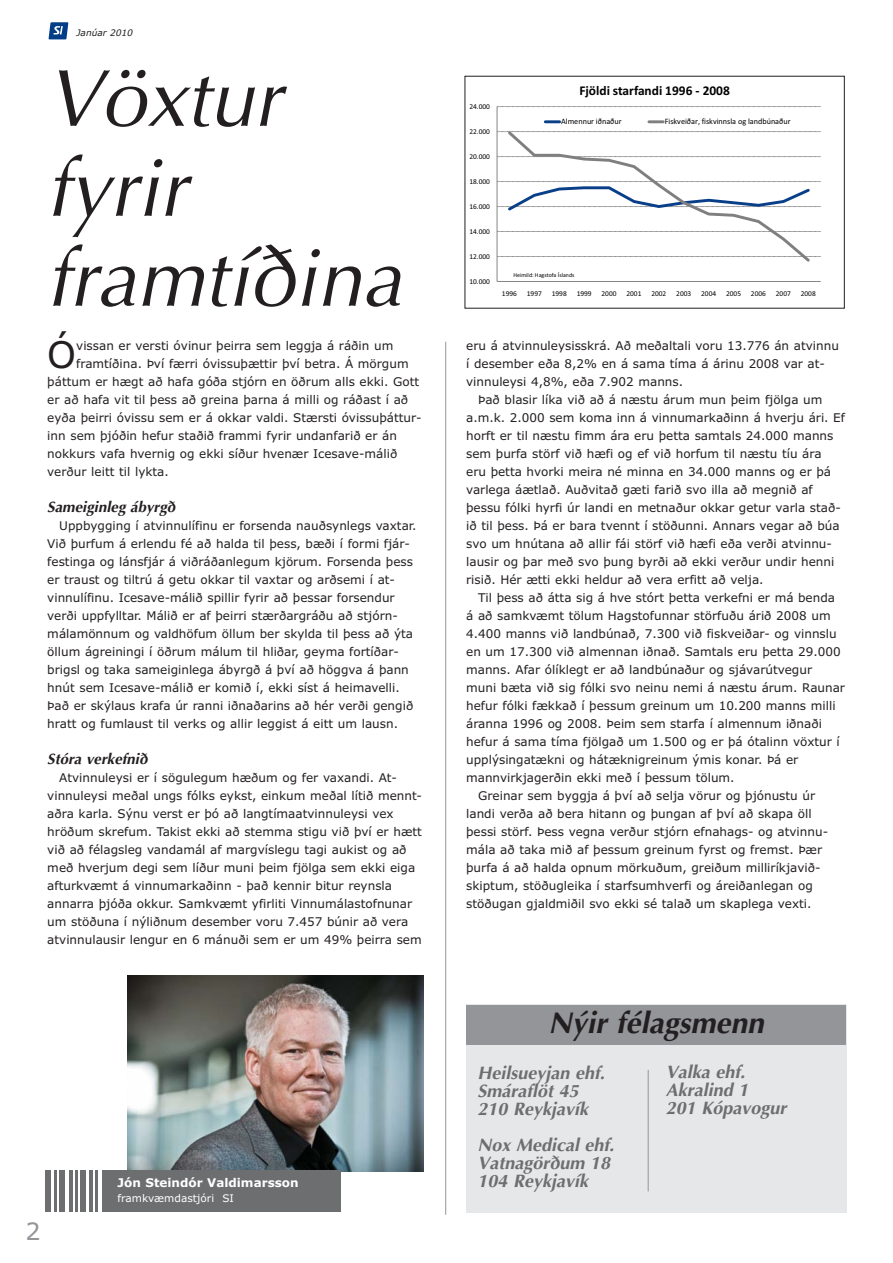
<style>
.page{position:relative;width:893px;height:1263px;background:#fff}
.page>*{position:absolute;margin:0;border:0;box-sizing:border-box;transform-origin:0 0}
.t1{font:italic 81px/90px "Optima";color:#231f20}
.t2{font:36.75px "Verdana";color:#231f20}
.t3{font:italic 700 30px "Optima";color:#231f20}
.t4{font:24px "Verdana";color:#939598}
.t5{font:italic 700 18px/18px "Optima";color:#6d6e70}
.t6{font:italic 700 15px "Optima";color:#231f20}
.t7{font:700 13.35px "Calibri";color:#000}
.t8{font:12px/18px "Verdana";color:#231f20}
.t9{font:700 12px "Verdana";color:#fff}
.t10{font:10.5px "Verdana";color:#fff}
.t11{font:italic 9px "Verdana";color:#231f20}
.t12{font:8.25px "Calibri";color:#000}
.t13{font:7.35px "Calibri";color:#000}
.t14{font:6px "Calibri";color:#000}
</style>
<div class="page">
<div style="left:466px;top:1004px;width:380px;height:209px;background:#e6e7e8"></div>
<svg style="left:49px;top:22px;width:19px;height:17px"></svg>
<img style="left:127px;top:976px;width:296px;height:195px">
<hr style="left:445px;top:342px;width:1px;height:873px;background:#939598">
<div style="left:101px;top:1171px;width:239px;height:41px;background:#6d6e70"></div>
<div style="left:45px;top:1171px;width:57px;height:41px;background:#fff"></div>
<hr style="left:54px;top:1171px;width:2px;height:41px;background:#6d6e70">
<hr style="left:95px;top:1171px;width:3px;height:41px;background:#6d6e70">
<hr style="left:76px;top:1171px;width:2px;height:41px;background:#6d6e70">
<div style="left:59px;top:1171px;width:6px;height:41px;background:#6d6e70"></div>
<div style="left:80px;top:1171px;width:6px;height:41px;background:#6d6e70"></div>
<div style="left:45px;top:1171px;width:6px;height:41px;background:#6d6e70"></div>
<hr style="left:69px;top:1171px;width:4px;height:41px;background:#6d6e70">
<hr style="left:89px;top:1171px;width:4px;height:41px;background:#6d6e70">
<div style="left:466px;top:1006px;width:380px;height:39px;background:#939598"></div>
<svg style="left:497px;top:106px;width:324px;height:1px"></svg>
<hr style="left:497px;top:107px;width:1px;height:174px;background:#868686">
<hr style="left:497px;top:281px;width:324px;height:1px;background:#868686">
<svg style="left:497px;top:129px;width:324px;height:135px"></svg>
<hr style="left:545px;top:120px;width:14px;height:3px;background:#093f89">
<hr style="left:649px;top:120px;width:14px;height:3px;background:#7f7f7f">
<hr style="left:648px;top:1070px;width:1px;height:121px;background:#939598">
<p class="t11" style="left:77px;top:29px;width:58px">Janúar 2010</p>
<h1 class="t1" style="left:47px;top:61px;width:357px">Vöxtur fyrir framtíðina</h1>
<h2 class="t2" style="left:47px;top:340px;width:30px">Ó</h2>
<p class="t8" style="left:76px;top:338px;width:319px">vissan er versti óvinur þeirra sem leggja á ráðin um</p>
<p class="t8" style="left:76px;top:356px;width:334px">framtíðina. Því færri óvissuþættir því betra. Á mörgum</p>
<p class="t8" style="left:47px;top:374px;width:373px">þáttum er hægt að hafa góða stjórn en öðrum alls ekki. Gott</p>
<p class="t8" style="left:47px;top:392px;width:362px">er að hafa vit til þess að greina þarna á milli og ráðast í að</p>
<p class="t8" style="left:47px;top:410px;width:376px">eyða þeirri óvissu sem er á okkar valdi. Stærsti óvissuþáttur-</p>
<p class="t8" style="left:47px;top:428px;width:351px">inn sem þjóðin hefur staðið frammi fyrir undanfarið er án</p>
<p class="t8" style="left:47px;top:446px;width:351px">nokkurs vafa hvernig og ekki síður hvenær Icesave-málið</p>
<p class="t8" style="left:47px;top:464px;width:123px">verður leitt til lykta.</p>
<p class="t6" style="left:47px;top:501px;width:129px">Sameiginleg ábyrgð</p>
<p class="t8" style="left:47px;top:517px;width:371px;text-indent:12px">Uppbygging í atvinnulífinu er forsenda nauðsynlegs vaxtar.<br>Við þurfum á erlendu fé að halda til þess, bæði í formi fjár&shy;festinga og lánsfjár á viðráðanlegum kjörum. Forsenda þess er traust og tiltrú á getu okkar til vaxtar og arðsemi í at - vinnu lífinu. Icesave-málið spillir fyrir að þessar forsendur verði uppfylltar. Málið er af þeirri stærðargráðu að stjórn&shy;mála mönnum og valdhöfum öllum ber skylda til þess að ýta öllum ágreiningi í öðrum málum til hliðar, geyma fortíðar&shy;brigsl og taka sameiginlega ábyrgð á því að höggva á þann hnút sem Icesave-málið er komið í, ekki síst á heimavelli.<br>Það er skýlaus krafa úr ranni iðnaðarins að hér verði gengið hratt og fumlaust til verks og allir leggist á eitt um lausn.</p>
<p class="t6" style="left:47px;top:752px;width:102px">Stóra verkefnið</p>
<p class="t8" style="left:47px;top:769px;width:376px;text-indent:12px">Atvinnuleysi er í sögulegum hæðum og fer vaxandi. At - vinnuleysi meðal ungs fólks eykst, einkum meðal lítið mennt&shy;aðra karla. Sýnu verst er þó að langtímaatvinnuleysi vex hröðum skrefum. Takist ekki að stemma stigu við því er hætt við að félagsleg vandamál af margvíslegu tagi aukist og að með hverjum degi sem líður muni þeim fjölga sem ekki eiga afturkvæmt á vinnumarkaðinn - það kennir bitur reynsla annarra þjóða okkur. Samkvæmt yfirliti Vinnumálastofnunar um stöðuna í nýliðnum desember voru 7.457 búnir að vera atvinnulausir lengur en 6 mánuði sem er um 49% þeirra sem</p>
<h3 class="t4" style="left:26px;top:1222px;width:17px">2</h3>
<p class="t9" style="left:118px;top:1178px;width:183px">Jón Steindór Valdimarsson</p>
<p class="t10" style="left:118px;top:1194px;width:118px">framkvæmdastjóri SI</p>
<p class="t13" style="left:469px;top:104px;width:22px">24.000</p>
<p class="t13" style="left:469px;top:129px;width:22px">22.000</p>
<p class="t13" style="left:469px;top:154px;width:22px">20.000</p>
<p class="t13" style="left:469px;top:179px;width:22px">18.000</p>
<p class="t13" style="left:469px;top:204px;width:22px">16.000</p>
<p class="t13" style="left:469px;top:229px;width:22px">14.000</p>
<p class="t13" style="left:469px;top:254px;width:22px">12.000</p>
<p class="t13" style="left:469px;top:279px;width:22px">10.000</p>
<p class="t7" style="left:579px;top:82px;width:152px">Fjöldi starfandi 1996 - 2008</p>
<p class="t12" style="left:561px;top:119px;width:62px">Almennur iðnaður</p>
<p class="t12" style="left:665px;top:119px;width:127px">Fiskveiðar, fiskvinnsla og landbúnaður</p>
<p class="t14" style="left:513px;top:272px;width:63px">Heimild: Hagstofa Íslands</p>
<p class="t13" style="left:502px;top:291px;width:17px">1996</p>
<p class="t13" style="left:527px;top:291px;width:17px">1997</p>
<p class="t13" style="left:552px;top:291px;width:17px">1998</p>
<p class="t13" style="left:577px;top:291px;width:17px">1999</p>
<p class="t13" style="left:601px;top:291px;width:17px">2000</p>
<p class="t13" style="left:626px;top:291px;width:17px">2001</p>
<p class="t13" style="left:651px;top:291px;width:17px">2002</p>
<p class="t13" style="left:676px;top:291px;width:17px">2003</p>
<p class="t13" style="left:701px;top:291px;width:17px">2004</p>
<p class="t13" style="left:726px;top:291px;width:17px">2005</p>
<p class="t13" style="left:751px;top:291px;width:17px">2006</p>
<p class="t13" style="left:776px;top:291px;width:17px">2007</p>
<p class="t13" style="left:801px;top:291px;width:17px">2008</p>
<p class="t8" style="left:466px;top:338px;width:374px">eru á atvinnuleysisskrá. Að meðaltali voru 13.776 án atvinnu í desember eða 8,2% en á sama tíma á árinu 2008 var at - vinnuleysi 4,8%, eða 7.902 manns.</p>
<p class="t8" style="left:466px;top:392px;width:380px;text-indent:12px">Það blasir líka við að á næstu árum mun þeim fjölga um a.m.k. 2.000 sem koma inn á vinnumarkaðinn á hverju ári. Ef horft er til næstu fimm ára eru þetta samtals 24.000 manns sem þurfa störf við hæfi og ef við horfum til næstu tíu ára<br>eru þetta hvorki meira né minna en 34.000 manns og er þá varlega áætlað. Auðvitað gæti farið svo illa að megnið af þessu fólki hyrfi úr landi en metnaður okkar getur varla stað&shy;ið til þess. Þá er bara tvennt í stöðunni. Annars vegar að búa svo um hnútana að allir fái störf við hæfi eða verði atvinnu&shy;lausir og þar með svo þung byrði að ekki verður undir henni risið. Hér ætti ekki heldur að vera erfitt að velja.</p>
<p class="t8" style="left:478px;top:589px;width:358px">Til þess að átta sig á hve stórt þetta verkefni er má benda</p>
<p class="t8" style="left:466px;top:607px;width:366px">á að samkvæmt tölum Hagstofunnar störfuðu árið 2008 um</p>
<p class="t8" style="left:466px;top:625px;width:372px">4.400 manns við landbúnað, 7.300 við fiskveiðar- og vinnslu</p>
<p class="t8" style="left:466px;top:643px;width:376px">en um 17.300 við almennan iðnað. Samtals eru þetta 29.000</p>
<p class="t8" style="left:466px;top:661px;width:347px">manns. Afar ólíklegt er að landbúnaður og sjávarútvegur</p>
<p class="t8" style="left:466px;top:679px;width:380px">muni bæta við sig fólki svo neinu nemi á næstu árum. Raun ar</p>
<p class="t8" style="left:466px;top:697px;width:371px">hefur fólki fækkað í þessum greinum um 10.200 manns milli</p>
<p class="t8" style="left:466px;top:715px;width:357px">áranna 1996 og 2008. Þeim sem starfa í almennum iðnaði</p>
<p class="t8" style="left:466px;top:733px;width:375px">hefur á sama tíma fjölgað um 1.500 og er þá ótalinn vöxtur í</p>
<p class="t8" style="left:466px;top:751px;width:334px">upplýsingatækni og hátæknigreinum ýmis konar. Þá er</p>
<p class="t8" style="left:466px;top:769px;width:270px">mannvirkjagerðin ekki með í þessum tölum.</p>
<p class="t8" style="left:478px;top:787px;width:338px">Greinar sem byggja á því að selja vörur og þjónustu úr</p>
<p class="t8" style="left:466px;top:805px;width:347px">landi verða að bera hitann og þungan af því að skapa öll</p>
<p class="t8" style="left:466px;top:823px;width:363px">þessi störf. Þess vegna verður stjórn efnahags- og atvinnu-</p>
<p class="t8" style="left:466px;top:841px;width:357px">mála að taka mið af þessum greinum fyrst og fremst. Þær</p>
<p class="t8" style="left:466px;top:859px;width:356px">þurfa á að halda opnum mörkuðum, greiðum milliríkjavið-</p>
<p class="t8" style="left:466px;top:877px;width:348px">skipt um, stöðugleika í starfsumhverfi og áreiðanlegan og</p>
<p class="t8" style="left:466px;top:895px;width:347px">stöðugan gjaldmiðil svo ekki sé talað um skaplega vexti.</p>
<h3 class="t3" style="left:548px;top:1011px;width:217px">Nýir félagsmenn</h3>
<h3 class="t5" style="left:666px;top:1064px;width:122px">Valka ehf.<br>Akralind 1<br>201 Kópavogur</h3>
<h3 class="t5" style="left:477px;top:1066px;width:129px">Heilsueyjan ehf.<br>Smáraflöt 45<br>210 Reykjavík</h3>
<h3 class="t5" style="left:477px;top:1138px;width:138px">Nox Medical ehf.<br>Vatnagörðum 18<br>104 Reykjavík</h3>
</div>
